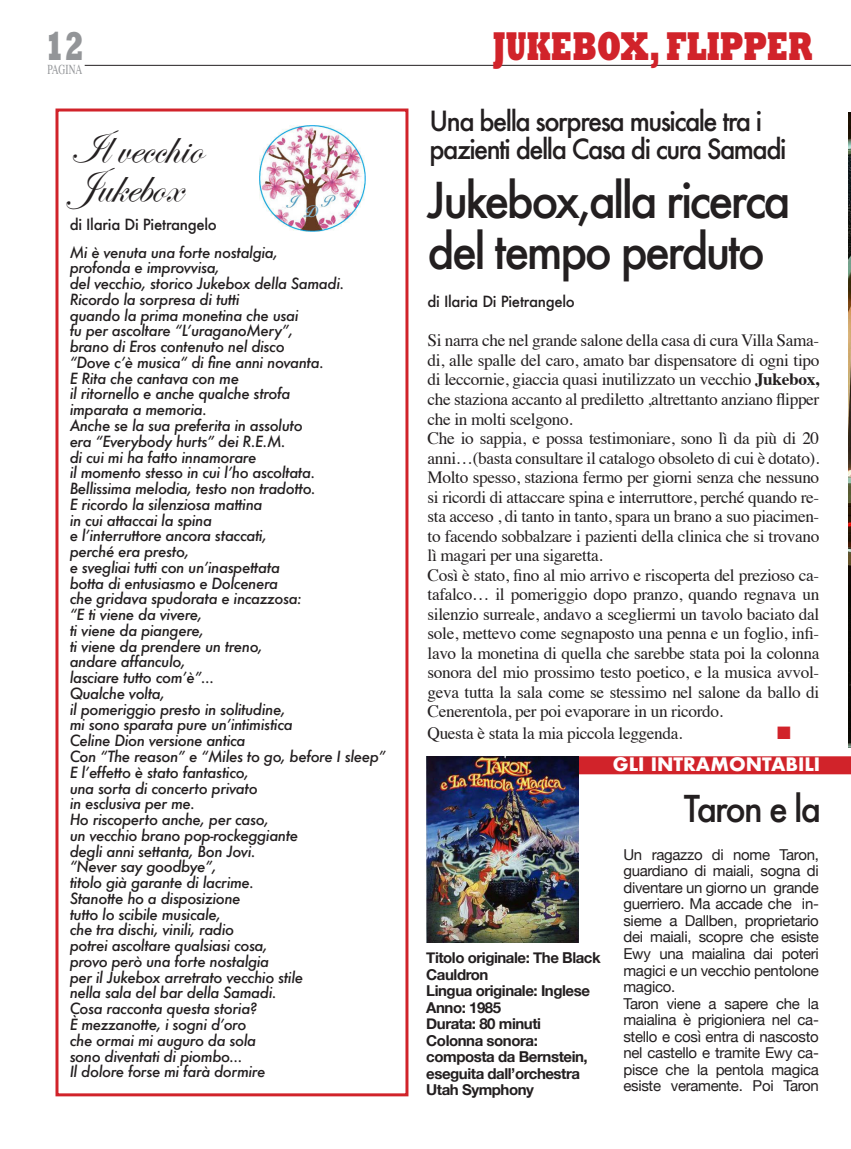
<style>
.page{position:relative;width:851px;height:1149px;background:#fff}
.page>*{position:absolute;margin:0;border:0;box-sizing:border-box;transform-origin:0 0}
.t1{font:48.15px "Edwardian Script ITC";color:#231f20}
.t2{font:500 48px "Futura";letter-spacing:-.06em;color:#231f20;scale:.94 1}
.t3{font:800 40.8px "Rockwell Std";color:#d1232a;scale:.7 1}
.t4{font:800 40.8px "Rockwell Std";color:#939598;scale:.7 1}
.t5{font:500 36px "Futura";letter-spacing:-.06em;color:#231f20;scale:.94 1}
.t6{font:500 27px/28.5px "Futura";letter-spacing:-.06em;color:#231f20;scale:.94 1}
.t7{font:700 18px "Futura";color:#fff}
.t8{font:18px "Zapf Dingbats ITC";color:#d1232a}
.t9{font:17.25px/19.5px "Times";letter-spacing:-.02em;color:#231f20;text-align:justify}
.t10{font:italic 500 15px "Futura";letter-spacing:-.03em;color:#231f20}
.t11{font:15px/16.5px "Helvetica Neue";letter-spacing:-.02em;color:#231f20;text-align:justify}
.t12{font:700 15px/16.5px "Helvetica Neue";letter-spacing:-.03em;color:#231f20}
.t13{font:500 15px "Futura";letter-spacing:-.02em;color:#231f20}
.t14{font:13.65px "Times";color:#939598;scale:.7 1}
.s1{font-weight:700}
</style>
<div class="page">
<hr style="left:85px;top:65px;width:765px;height:1px;background:#231f20">
<img style="left:848px;top:112px;width:2px;height:635px">
<div style="left:55px;top:108px;width:353px;height:987px;border:3px solid #d1232a"></div>
<img style="left:260px;top:125px;width:106px;height:106px">
<div style="left:427px;top:756px;width:423px;height:18px;background:#d1232a"></div>
<img style="left:426px;top:756px;width:153px;height:185px">
<p class="t4" style="left:45px;top:21px;width:58px">12</p>
<p class="t3" style="left:493px;top:21px;width:458px">JUKEBOX, FLIPPER</p>
<p class="t14" style="left:47px;top:56px;width:52px">PAGINA</p>
<p class="t1" style="left:70px;top:121px;width:134px">Il vecchio</p>
<p class="t1" style="left:70px;top:160px;width:113px">Jukebox</p>
<p class="t10" style="left:70px;top:241px;width:210px">Mi è venuta una forte nostalgia,</p>
<p class="t10" style="left:70px;top:257px;width:152px">profonda e improvvisa,</p>
<p class="t10" style="left:70px;top:273px;width:276px">del vecchio, storico Jukebox della Samadi.</p>
<p class="t10" style="left:70px;top:289px;width:171px">Ricordo la sorpresa di tutti</p>
<p class="t10" style="left:70px;top:304px;width:230px">quando la prima monetina che usai</p>
<p class="t10" style="left:70px;top:320px;width:225px">fu per ascoltare “L’uraganoMery”,</p>
<p class="t10" style="left:70px;top:336px;width:216px">brano di Eros contenuto nel disco</p>
<p class="t10" style="left:70px;top:352px;width:256px">“Dove c’è musica“ di fine anni novanta.</p>
<p class="t10" style="left:70px;top:367px;width:171px">E Rita che cantava con me</p>
<p class="t10" style="left:70px;top:383px;width:222px">il ritornello e anche qualche strofa</p>
<p class="t10" style="left:70px;top:399px;width:139px">imparata a memoria.</p>
<p class="t10" style="left:70px;top:415px;width:234px">Anche se la sua preferita in assoluto</p>
<p class="t10" style="left:70px;top:430px;width:217px">era “Everybody hurts” dei R.E.M.</p>
<p class="t10" style="left:70px;top:446px;width:188px">di cui mi ha fatto innamorare</p>
<p class="t10" style="left:70px;top:462px;width:247px">il momento stesso in cui l’ho ascoltata.</p>
<p class="t10" style="left:70px;top:478px;width:248px">Bellissima melodia, testo non tradotto.</p>
<p class="t10" style="left:70px;top:493px;width:194px">E ricordo la silenziosa mattina</p>
<p class="t10" style="left:70px;top:509px;width:144px">in cui attaccai la spina</p>
<p class="t10" style="left:70px;top:525px;width:199px">e l’interruttore ancora staccati,</p>
<p class="t10" style="left:70px;top:541px;width:121px">perché era presto,</p>
<p class="t10" style="left:70px;top:556px;width:212px">e svegliai tutti con un’inaspettata</p>
<p class="t10" style="left:70px;top:572px;width:210px">botta di entusiasmo e Dolcenera</p>
<p class="t10" style="left:70px;top:588px;width:234px">che gridava spudorata e incazzosa:</p>
<p class="t10" style="left:70px;top:604px;width:134px">“E ti viene da vivere,</p>
<p class="t10" style="left:70px;top:619px;width:136px">ti viene da piangere,</p>
<p class="t10" style="left:70px;top:635px;width:195px">ti viene da prendere un treno,</p>
<p class="t10" style="left:70px;top:651px;width:117px">andare affanculo,</p>
<p class="t10" style="left:70px;top:667px;width:146px">lasciare tutto com’è”…</p>
<p class="t10" style="left:70px;top:682px;width:97px">Qualche volta,</p>
<p class="t10" style="left:70px;top:698px;width:217px">il pomeriggio presto in solitudine,</p>
<p class="t10" style="left:70px;top:714px;width:225px">mi sono sparata pure un’intimistica</p>
<p class="t10" style="left:70px;top:730px;width:177px">Celine Dion versione antica</p>
<p class="t10" style="left:70px;top:745px;width:317px">Con “The reason” e “Miles to go, before I sleep”</p>
<p class="t10" style="left:70px;top:761px;width:181px">E l’effetto è stato fantastico,</p>
<p class="t10" style="left:70px;top:777px;width:189px">una sorta di concerto privato</p>
<p class="t10" style="left:70px;top:793px;width:127px">in esclusiva per me.</p>
<p class="t10" style="left:70px;top:808px;width:201px">Ho riscoperto anche, per caso,</p>
<p class="t10" style="left:70px;top:824px;width:230px">un vecchio brano pop-rockeggiante</p>
<p class="t10" style="left:70px;top:840px;width:187px">degli anni settanta, Bon Jovi.</p>
<p class="t10" style="left:70px;top:856px;width:148px">“Never say goodbye”,</p>
<p class="t10" style="left:70px;top:871px;width:186px">titolo già garante di lacrime.</p>
<p class="t10" style="left:70px;top:887px;width:172px">Stanotte ho a disposizione</p>
<p class="t10" style="left:70px;top:903px;width:153px">tutto lo scibile musicale,</p>
<p class="t10" style="left:70px;top:919px;width:166px">che tra dischi, vinili, radio</p>
<p class="t10" style="left:70px;top:934px;width:200px">potrei ascoltare qualsiasi cosa,</p>
<p class="t10" style="left:70px;top:950px;width:201px">provo però una forte nostalgia</p>
<p class="t10" style="left:70px;top:966px;width:235px">per il Jukebox arretrato vecchio stile</p>
<p class="t10" style="left:70px;top:982px;width:209px">nella sala del bar della Samadi.</p>
<p class="t10" style="left:70px;top:997px;width:189px">Cosa racconta questa storia?</p>
<p class="t10" style="left:70px;top:1013px;width:178px">È mezzanotte, i sogni d’oro</p>
<p class="t10" style="left:70px;top:1029px;width:188px">che ormai mi auguro da sola</p>
<p class="t10" style="left:70px;top:1045px;width:174px">sono diventati di piombo…</p>
<p class="t10" style="left:70px;top:1060px;width:197px">Il dolore forse mi farà dormire</p>
<p class="t13" style="left:70px;top:214px;width:149px">di Ilaria Di Pietrangelo</p>
<p class="t6" style="left:429px;top:106px;width:381px">Una bella sorpresa musicale tra i pazienti della Casa di cura Samadi</p>
<p class="t2" style="left:427px;top:167px;width:388px">Jukebox,alla ricerca</p>
<p class="t2" style="left:427px;top:218px;width:360px">del tempo perduto</p>
<p class="t13" style="left:427px;top:291px;width:149px">di Ilaria Di Pietrangelo</p>
<p class="t9" style="left:427px;top:329px;width:393px">Si narra che nel grande salone della casa di cura Villa Sama&shy;di, alle spalle del caro, amato bar dispensatore di ogni tipo di leccornie, giaccia quasi inutilizzato un vecchio <span class="s1">Jukebox, </span>che staziona accanto al prediletto ,altrettanto anziano flipper che in molti scelgono.</p>
<p class="t9" style="left:427px;top:427px;width:393px">Che io sappia, e possa testimoniare, sono lì da più di 20 anni…(basta consultare il catalogo obsoleto di cui è dotato).</p>
<p class="t9" style="left:427px;top:466px;width:393px">Molto spesso, staziona fermo per giorni senza che nessuno si ricordi di attaccare spina e interruttore, perché quando re&shy;sta acceso , di tanto in tanto, spara un brano a suo piacimen&shy;to facendo sobbalzare i pazienti della clinica che si trovano lì magari per una sigaretta.</p>
<p class="t9" style="left:427px;top:563px;width:393px">Così è stato, fino al mio arrivo e riscoperta del prezioso ca&shy;tafalco… il pomeriggio dopo pranzo, quando regnava un silenzio surreale, andavo a scegliermi un tavolo baciato dal sole, mettevo come segnaposto una penna e un foglio, infi&shy;lavo la monetina di quella che sarebbe stata poi la colonna sonora del mio prossimo testo poetico, e la musica avvol&shy;geva tutta la sala come se stessimo nel salone da ballo di Cenerentola, per poi evaporare in un ricordo.</p>
<p class="t9" style="left:427px;top:721px;width:256px">Questa è stata la mia piccola leggenda.</p>
<p class="t8" style="left:777px;top:724px;width:15px">■</p>
<p class="t7" style="left:612px;top:751px;width:209px">GLI INTRAMONTABILI</p>
<p class="t12" style="left:426px;top:949px;width:176px">Titolo originale: The Black<br>Cauldron</p>
<p class="t12" style="left:426px;top:982px;width:165px">Lingua originale: Inglese</p>
<p class="t12" style="left:426px;top:999px;width:76px">Anno: 1985</p>
<p class="t12" style="left:426px;top:1015px;width:116px">Durata: 80 minuti</p>
<p class="t12" style="left:426px;top:1032px;width:113px">Colonna sonora:</p>
<p class="t12" style="left:426px;top:1048px;width:163px">composta da Bernstein, eseguita dall’orchestra<br>Utah Symphony</p>
<p class="t5" style="left:683px;top:783px;width:147px">Taron e la</p>
<p class="t11" style="left:623px;top:846px;width:197px">Un ragazzo di nome Taron, guardiano di maiali, sogna di diventare un giorno un grande guerriero. Ma accade che in&shy;sieme a Dallben, proprietario dei maiali, scopre che esiste Ewy una maialina dai poteri magici e un vecchio pentolone magico.</p>
<p class="t11" style="left:623px;top:995px;width:197px">Taron viene a sapere che la maialina è prigioniera nel ca&shy;stello e così entra di nascosto nel castello e tramite Ewy ca&shy;pisce che la pentola magica esiste veramente. Poi Taron</p>
</div>
